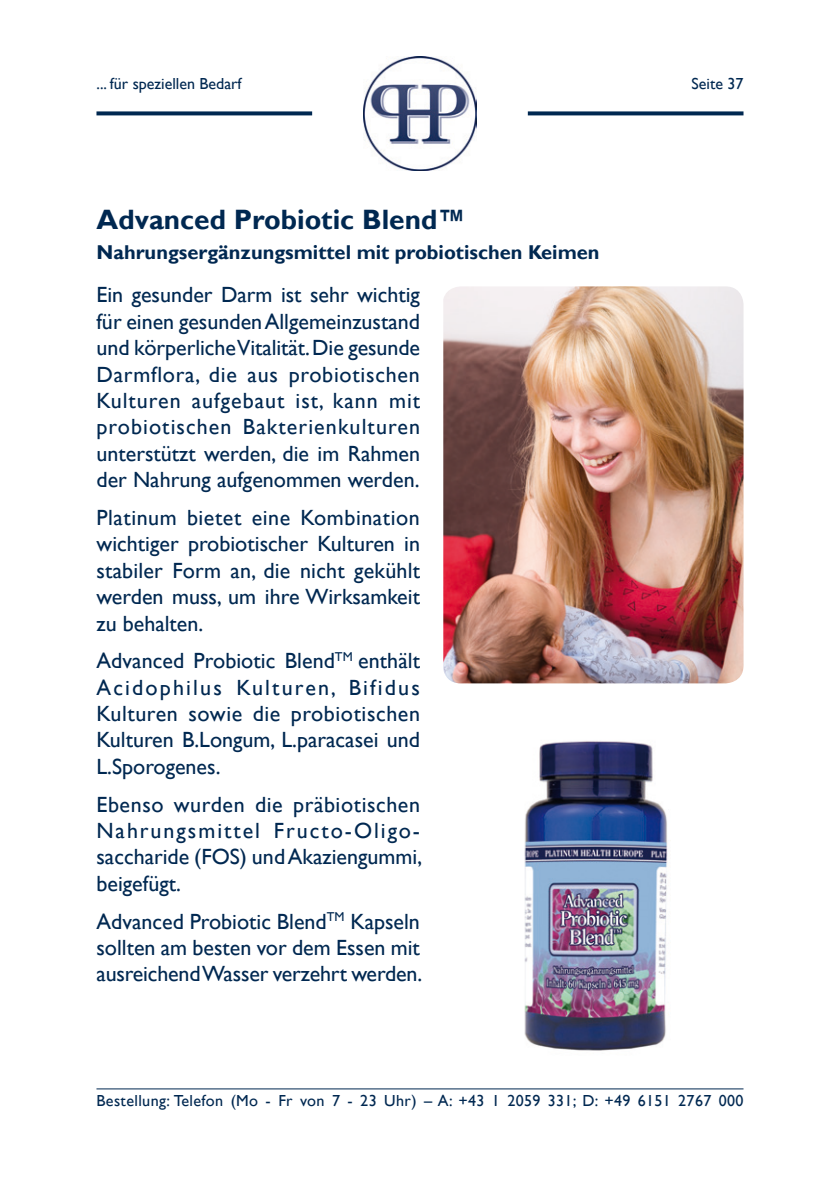
<style>
.page{position:relative;width:840px;height:1191px;background:#fff}
.page>*{position:absolute;margin:0;border:0;box-sizing:border-box;transform-origin:0 0}
.t1{font:700 28px "Gill Sans";color:#002851}
.t2{font:22px/26.4px "Gill Sans";color:#002851;text-align:justify}
.t3{font:700 20px "Gill Sans";color:#002851}
.t4{font:16px "Gill Sans";letter-spacing:.02em;color:#002851}
.t5{font:16px "Gill Sans";color:#002851}
</style>
<div class="page">
<hr style="left:96px;top:1088px;width:647px;height:1px;background:#002851">
<svg style="left:96px;top:111px;width:216px;height:4px"></svg>
<svg style="left:527px;top:111px;width:216px;height:4px"></svg>
<img style="left:363px;top:57px;width:113px;height:113px">
<img style="left:524px;top:741px;width:144px;height:310px">
<img style="left:443px;top:286px;width:300px;height:397px">
<p class="t5" style="left:96px;top:75px;width:146px">... für speziellen Bedarf</p>
<p class="t1" style="left:96px;top:203px;width:370px">Advanced Probiotic Blend™</p>
<p class="t3" style="left:96px;top:240px;width:504px">Nahrungsergänzungsmittel mit probiotischen Keimen</p>
<p class="t2" style="left:96px;top:282px;width:325px">Ein gesunder Darm ist sehr wichtig für einen gesunden Allgemeinzustand und körperliche Vitalität. Die gesunde Darmflora, die aus probiotischen Kulturen aufgebaut ist, kann mit probiotischen Bakterienkulturen unterstützt werden, die im Rahmen der Nahrung aufgenommen werden.</p>
<p class="t2" style="left:96px;top:505px;width:325px">Platinum bietet eine Kombination wichtiger probiotischer Kulturen in stabiler Form an, die nicht gekühlt werden muss, um ihre Wirksamkeit zu behalten.</p>
<p class="t2" style="left:96px;top:648px;width:325px">Advanced Probiotic Blend<sup>TM</sup> enthält Acidophilus Kulturen, Bifidus Kulturen sowie die probiotischen Kulturen B.Longum, L.paracasei und L.Sporogenes.</p>
<p class="t2" style="left:96px;top:791px;width:327px">Ebenso wurden die präbiotischen Nahrungsmittel Fructo-Oligo&shy;saccharide (FOS) und Akaziengummi, beigefügt.</p>
<p class="t2" style="left:96px;top:908px;width:327px">Advanced Probiotic Blend<sup>TM</sup> Kapseln sollten am besten vor dem Essen mit ausreichend Wasser verzehrt werden.</p>
<p class="t4" style="left:691px;top:75px;width:53px">Seite 37</p>
<p class="t4" style="left:96px;top:1091px;width:648px">Bestellung: Telefon (Mo - Fr von 7 - 23 Uhr) – A: +43 1 2059 331; D: +49 6151 2767 000</p>
</div>
